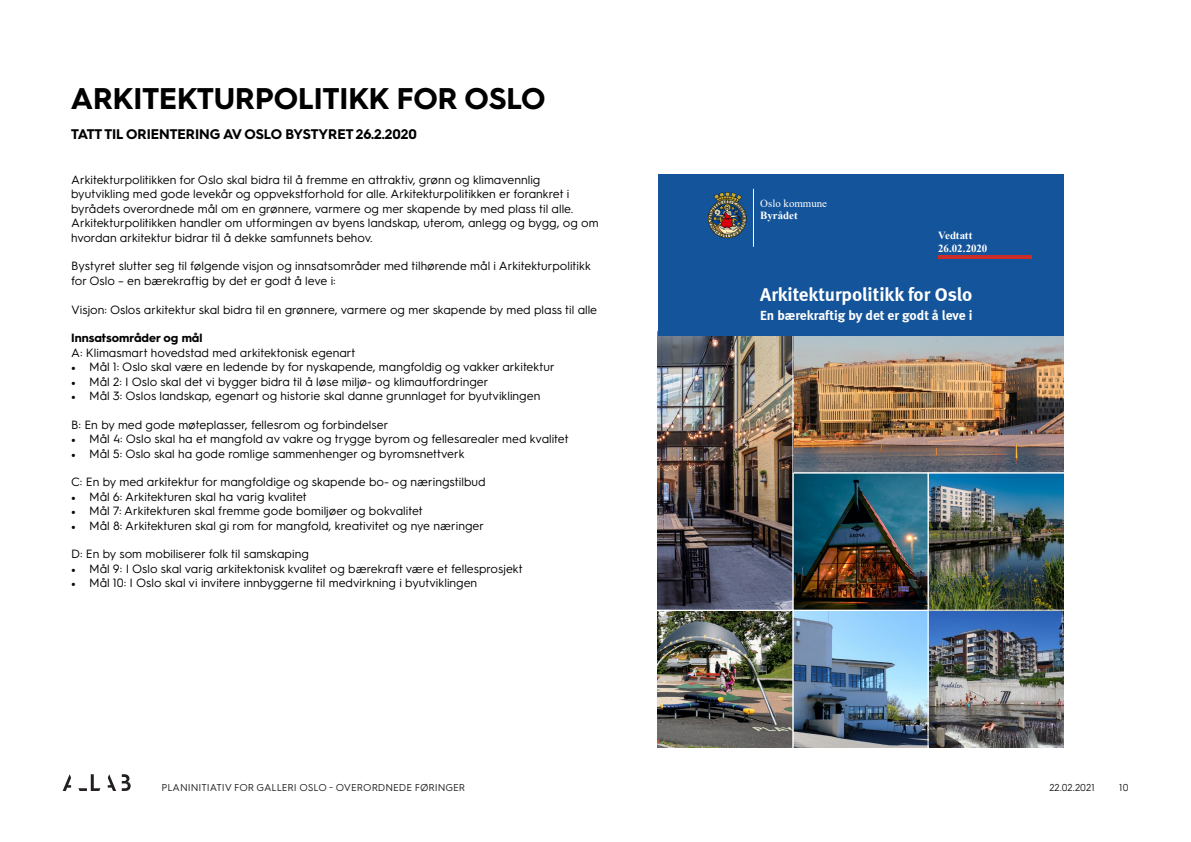
<style>
.page{position:relative;width:1191px;height:842px;background:#fff}
.page>*{position:absolute;margin:0;border:0;box-sizing:border-box;transform-origin:0 0}
.Overskrift_1{font:700 30px "Hurme Geometric Sans 3";color:#000001}
.t1{font:19.1px "Meta Bold LF";color:#fff}
.t2{font:700 14px "Hurme Geometric Sans 3";color:#000001}
.t3{font:13.6px "Meta Bold LF";color:#fff}
.t4{font:12px/14.4px "Hurme Geometric Sans 3";color:#000001}
.t5{font:700 12px "Hurme Geometric Sans 3";color:#000001}
.t6{font:10.9px/11.6px "Times New Roman";color:#fff}
.t7{font:700 10.9px/13.1px "Times New Roman";letter-spacing:-.01em;color:#fff}
.t8{font:10px "Hurme Geometric Sans 3";color:#231f20}
.s1{font-family:"Minion Pro"}
.s2{font-weight:700}
</style>
<div class="page">
<svg style="left:78px;top:774px;width:22px;height:17px"></svg>
<svg style="left:108px;top:774px;width:8px;height:17px"></svg>
<svg style="left:63px;top:774px;width:8px;height:17px"></svg>
<svg style="left:122px;top:774px;width:9px;height:17px"></svg>
<img style="left:658px;top:335px;width:405px;height:413px">
<div style="left:658px;top:174px;width:405px;height:161px;background:#14549a"></div>
<hr style="left:938px;top:255px;width:93px;height:4px;background:#cd2d28">
<hr style="left:753px;top:189px;width:1px;height:58px;background:#fff">
<svg style="left:708px;top:192px;width:39px;height:47px"></svg>
<p class="Overskrift_1" style="left:71px;top:78px;width:476px">ARKITEKTURPOLITIKK FOR OSLO</p>
<p class="t2" style="left:71px;top:124px;width:347px">TATT TIL ORIENTERING AV OSLO BYSTYRET 26.2.2020</p>
<p class="t4" style="left:71px;top:172px;width:529px">Arkitekturpolitikken for Oslo skal bidra til å fremme en attraktiv, grønn og klimavennlig byutvikling med gode levekår og oppvekstforhold for alle. Arkitekturpolitikken er forankret i byrådets overordnede mål om en grønnere, varmere og mer skapende by med plass til alle.<br>Arkitekturpolitikken handler om utformingen av byens landskap, uterom, anlegg og bygg, og om hvordan arkitektur bidrar til å dekke samfunnets behov.</p>
<p class="t4" style="left:71px;top:258px;width:521px">Bystyret slutter seg til følgende visjon og innsatsområder med tilhørende mål i Arkitekturpolitikk for Oslo – en bærekraftig by det er godt å leve i:</p>
<p class="t4" style="left:71px;top:301px;width:527px">Visjon: Oslos arkitektur skal bidra til en grønnere, varmere og mer skapende by med plass til alle</p>
<p class="t5" style="left:71px;top:330px;width:133px">Innsatsområder og mål</p>
<p class="t4" style="left:71px;top:345px;width:286px">A: Klimasmart hovedstad med arkitektonisk egenart</p>
<p class="t4" style="left:71px;top:359px;width:485px"><span class="s1">•</span> Mål 1: Oslo skal være en ledende by for nyskapende, mangfoldig og vakker arkitektur</p>
<p class="t4" style="left:71px;top:373px;width:419px"><span class="s1">•</span> Mål 2: I Oslo skal det vi bygger bidra til å løse miljø- og klimautfordringer</p>
<p class="t4" style="left:71px;top:388px;width:471px"><span class="s1">•</span> Mål 3: Oslos landskap, egenart og historie skal danne grunnlaget for byutviklingen</p>
<p class="t4" style="left:71px;top:417px;width:319px">B: En by med gode møteplasser, fellesrom og forbindelser</p>
<p class="t4" style="left:71px;top:431px;width:499px"><span class="s1">•</span> Mål 4: Oslo skal ha et mangfold av vakre og trygge byrom og fellesarealer med kvalitet</p>
<p class="t4" style="left:71px;top:445px;width:395px"><span class="s1">•</span> Mål 5: Oslo skal ha gode romlige sammenhenger og byromsnettverk</p>
<p class="t4" style="left:71px;top:474px;width:416px">C: En by med arkitektur for mangfoldige og skapende bo- og næringstilbud</p>
<p class="t4" style="left:71px;top:489px;width:237px"><span class="s1">•</span> Mål 6: Arkitekturen skal ha varig kvalitet</p>
<p class="t4" style="left:71px;top:503px;width:353px"><span class="s1">•</span> Mål 7: Arkitekturen skal fremme gode bomiljøer og bokvalitet</p>
<p class="t4" style="left:71px;top:517px;width:414px"><span class="s1">•</span> Mål 8: Arkitekturen skal gi rom for mangfold, kreativitet og nye næringer</p>
<p class="t4" style="left:71px;top:546px;width:239px">D: En by som mobiliserer folk til samskaping</p>
<p class="t4" style="left:71px;top:561px;width:453px"><span class="s1">•</span> Mål 9: I Oslo skal varig arkitektonisk kvalitet og bærekraft være et fellesprosjekt</p>
<p class="t4" style="left:71px;top:575px;width:408px"><span class="s1">•</span> Mål 10: I Oslo skal vi invitere innbyggerne til medvirkning i byutviklingen</p>
<p class="t6" style="left:760px;top:197px;width:68px">Oslo kommune<br><span class="s2">Byrådet</span></p>
<p class="t7" style="left:938px;top:229px;width:51px">Vedtatt<br>26.02.2020</p>
<p class="t1" style="left:760px;top:283px;width:213px">Arkitekturpolitikk for Oslo</p>
<p class="t3" style="left:760px;top:308px;width:214px">En bærekraftig by det er godt å leve i</p>
<p class="t8" style="left:162px;top:780px;width:305px">PLANINITIATIV FOR GALLERI OSLO - OVERORDNEDE FØRINGER</p>
<p class="t8" style="left:1049px;top:780px;width:47px">22.02.2021</p>
<p class="t8" style="left:1119px;top:780px;width:11px">10</p>
</div>
